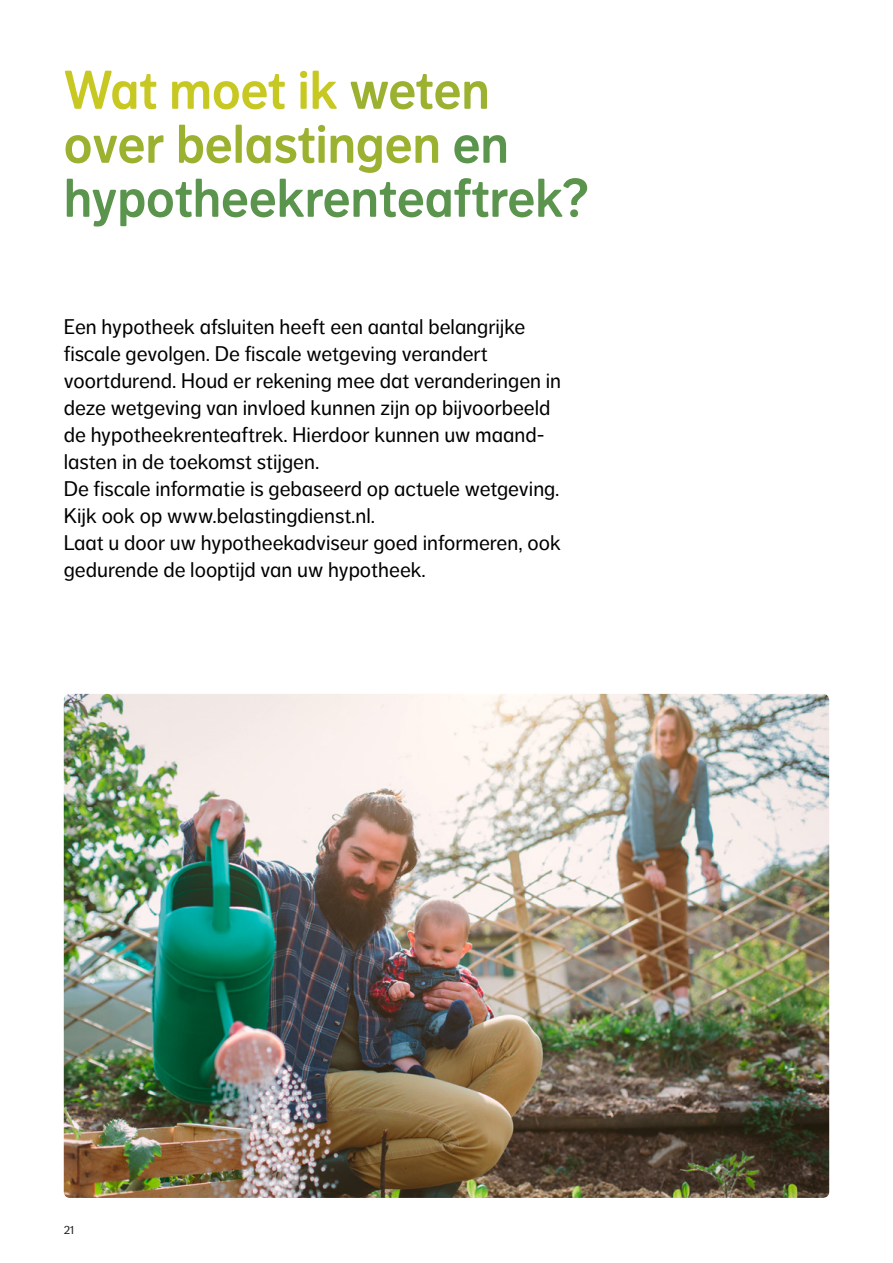
<style>
.page{position:relative;width:893px;height:1263px;background:#fff}
.page>*{position:absolute;margin:0;border:0;box-sizing:border-box;transform-origin:0 0}
.t1{font:54px/54px "NN Dagny Display";color:#5b944d}
.t2{font:21px/27px "NN Dagny Text";color:#000}
.t3{font:12px "NN Dagny Text";color:#1a1a18}
.s1{color:#c8c822}
.s2{color:#9bb130}
</style>
<div class="page">
<img style="left:64px;top:694px;width:765px;height:504px">
<h1 class="t1" style="left:64px;top:63px;width:526px"><span class="s1">Wat moet ik</span> <span class="s2">weten over belastingen</span> en hypotheekrenteaftrek?</h1>
<p class="t2" style="left:64px;top:313px;width:499px">Een hypotheek afsluiten heeft een aantal belangrijke fiscale gevolgen. De fiscale wetgeving verandert voortdurend. Houd er rekening mee dat veranderingen in deze wetgeving van invloed kunnen zijn op bijvoorbeeld de hypotheekrenteaftrek. Hierdoor kunnen uw maand&shy;lasten in de toekomst stijgen.<br>De fiscale informatie is gebaseerd op actuele wetgeving.<br>Kijk ook op www.belastingdienst.nl.<br>Laat u door uw hypotheekadviseur goed informeren, ook gedurende de looptijd van uw hypotheek.</p>
<p class="t3" style="left:64px;top:1223px;width:12px">21</p>
</div>
